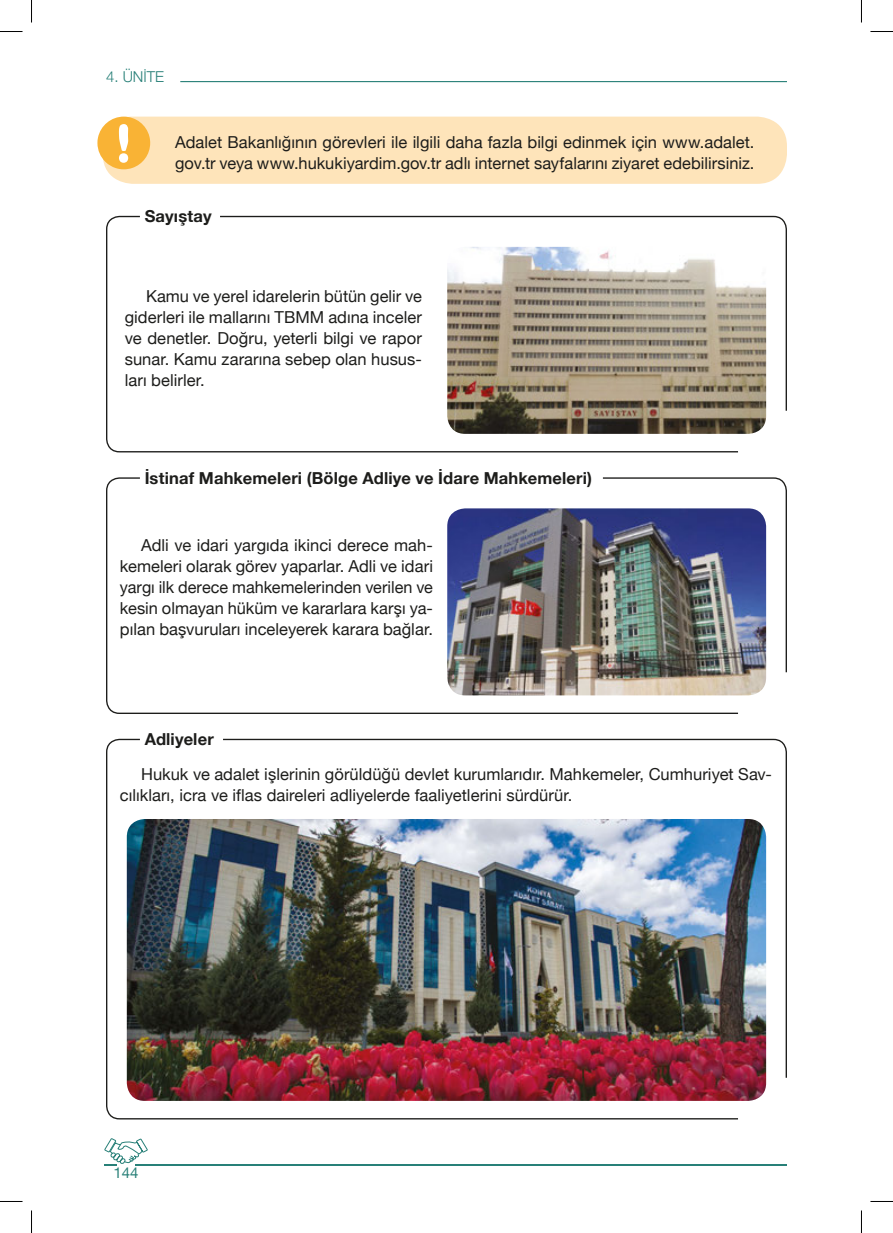
<style>
.page{position:relative;width:893px;height:1233px;background:#fff}
.page>*{position:absolute;margin:0;border:0;box-sizing:border-box;transform-origin:0 0}
.t1{font:16.5px/21px "Helvetica Neue";color:#1d1d1b}
.t2{font:700 16.5px "Helvetica Neue";letter-spacing:.01em;color:#1d1d1b}
.t3{font:300 15px "Helvetica Neue";color:#288078}
.t4{font:15px "Helvetica Neue";color:#288078}
</style>
<div class="page">
<hr style="left:180px;top:81px;width:606px;height:1px;background:#288078">
<hr style="left:135px;top:1164px;width:651px;height:1px;background:#288078">
<svg style="left:104px;top:1138px;width:44px;height:27px"></svg>
<div style="left:103px;top:117px;width:683px;height:67px;background:#fee4ba;border-radius:30px"></div>
<svg style="left:97px;top:117px;width:53px;height:52px"></svg>
<svg style="left:739px;top:215px;width:48px;height:197px"></svg>
<img style="left:739px;top:247px;width:26px;height:187px">
<svg style="left:106px;top:215px;width:633px;height:238px"></svg>
<svg style="left:739px;top:477px;width:48px;height:196px"></svg>
<img style="left:739px;top:508px;width:26px;height:187px">
<img style="left:106px;top:477px;width:633px;height:237px">
<svg style="left:739px;top:738px;width:48px;height:341px"></svg>
<img style="left:739px;top:819px;width:26px;height:281px">
<img style="left:106px;top:738px;width:633px;height:382px">
<svg style="left:0;top:31px;width:22px;height:1px"></svg>
<svg style="left:870px;top:31px;width:22px;height:1px"></svg>
<svg style="left:0;top:1201px;width:22px;height:1px"></svg>
<svg style="left:870px;top:1201px;width:22px;height:1px"></svg>
<svg style="left:31px;top:0;width:1px;height:23px"></svg>
<svg style="left:31px;top:1210px;width:1px;height:22px"></svg>
<p class="t3" style="left:106px;top:64px;width:60px">4. ÜNİTE</p>
<p class="t1" style="left:175px;top:132px;width:580px">Adalet Bakanlığının görevleri ile ilgili daha fazla bilgi edinmek için www.adalet. gov.tr veya www.hukukiyardim.gov.tr adlı internet sayfalarını ziyaret edebilirsiniz.</p>
<p class="t2" style="left:145px;top:203px;width:68px">Sayıştay</p>
<p class="t1" style="left:125px;top:287px;width:299px;text-align:justify;text-indent:21px">Kamu ve yerel idarelerin bütün gelir ve giderleri ile mallarını TBMM adına inceler ve denetler. Doğru, yeterli bilgi ve rapor sunar. Kamu zararına sebep olan husus&shy;ları belirler.</p>
<p class="t2" style="left:145px;top:464px;width:449px">İstinaf Mahkemeleri (Bölge Adliye ve İdare Mahkemeleri)</p>
<p class="t1" style="left:120px;top:535px;width:314px;text-align:justify;text-indent:21px">Adli ve idari yargıda ikinci derece mah&shy;kemeleri olarak görev yaparlar. Adli ve idari yargı ilk derece mahkemelerinden verilen ve kesin olmayan hüküm ve kararlara karşı ya&shy;pılan başvuruları inceleyerek karara bağlar.</p>
<p class="t2" style="left:145px;top:726px;width:71px">Adliyeler</p>
<p class="t1" style="left:120px;top:764px;width:653px;text-indent:21px">Hukuk ve adalet işlerinin görüldüğü devlet kurumlarıdır. Mahkemeler, Cumhuriyet Sav&shy;cılıkları, icra ve iflas daireleri adliyelerde faaliyetlerini sürdürür.</p>
<p class="t4" style="left:113px;top:1161px;width:27px">144</p>
</div>
